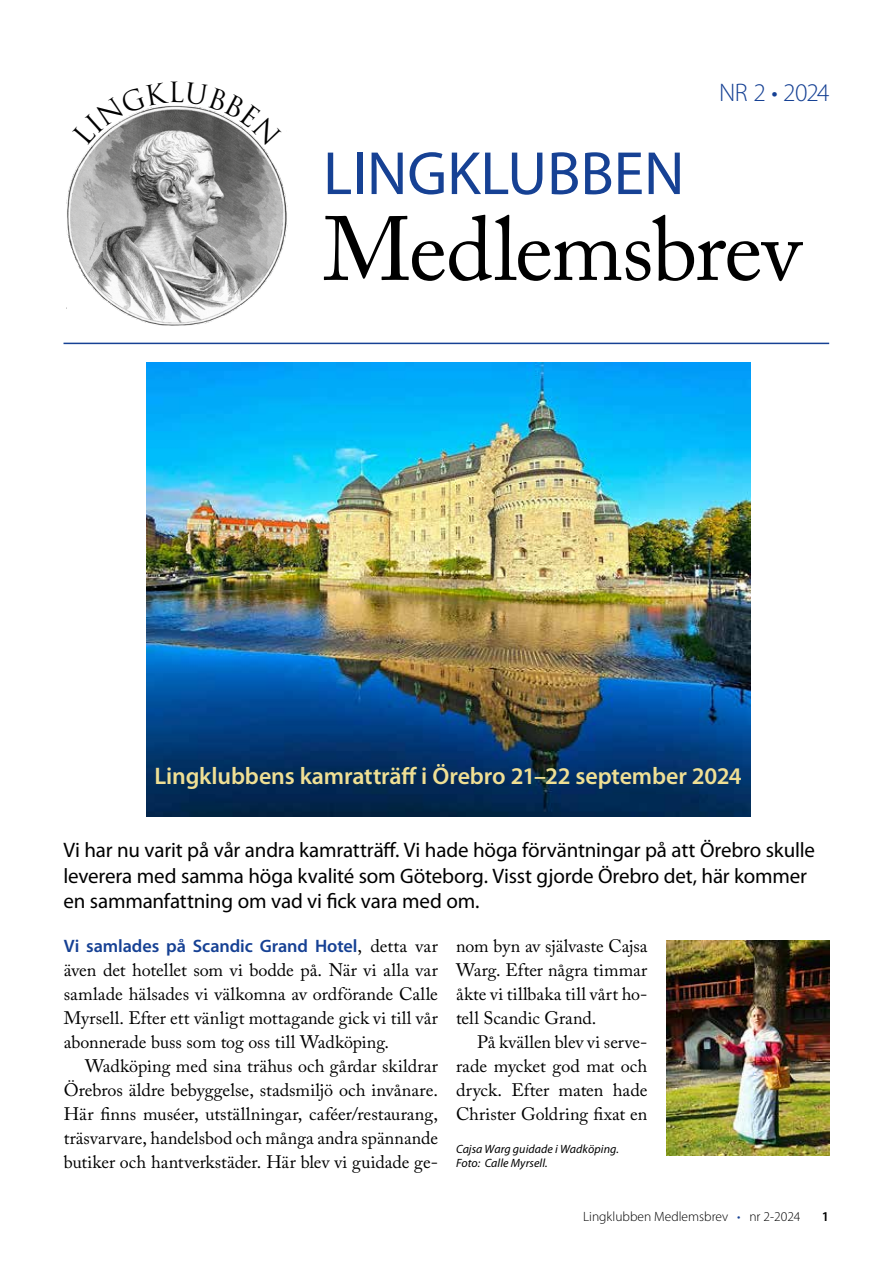
<style>
.page{position:relative;width:893px;height:1263px;background:#fff}
.page>*{position:absolute;margin:0;border:0;box-sizing:border-box;transform-origin:0 0}
.t1{font:90px "Adobe Caslon Pro";letter-spacing:-.02em;color:#000}
.t2{font:61.5px "Myriad Pro";color:#164194}
.t3{font:27.15px "Trajan Pro";color:#000}
.t4{font:300 25.5px "Myriad Pro";letter-spacing:-.035em;color:#164194}
.t5{font:600 24px "Myriad Pro";letter-spacing:-.005em;color:#efdf94}
.t6{font:21px/25.2px "Myriad Pro";letter-spacing:-.005em;color:#000}
.t7{font:18px/24px "Adobe Caslon Pro";color:#000;text-align:justify}
.t8{font:600 18px "Myriad Pro";letter-spacing:-.005em;color:#164194}
.t9{font:300 13.5px "Myriad Pro";color:#000}
.t10{font:600 13.5px "Myriad Pro";color:#000}
.t11{font:italic 12px/14.4px "Myriad Pro";letter-spacing:.005em;color:#000}
.s1{font-family:"Adobe Caslon Pro";font-weight:400;color:#000}
.s2{color:#164194}
</style>
<div class="page">
<img style="left:67px;top:105px;width:220px;height:220px">
<hr style="left:64px;top:343px;width:765px;height:1px;background:#164194">
<img style="left:146px;top:362px;width:604px;height:454px">
<img style="left:666px;top:941px;width:163px;height:215px">
<svg style="left:72px;top:105px;width:97px;height:40px"></svg>
<svg style="left:184px;top:105px;width:98px;height:41px"></svg>
<h3 class="t3" style="left:168px;top:75px;width:18px">L</h3>
<h2 class="t2" style="left:323px;top:140px;width:363px">LINGKLUBBEN</h2>
<h3 class="t4" style="left:719px;top:78px;width:112px">NR 2 • 2024</h3>
<h1 class="t1" style="left:323px;top:196px;width:479px">Medlemsbrev</h1>
<h3 class="t5" style="left:155px;top:762px;width:589px">Lingklubbens kamratträff i Örebro 21–22 september 2024</h3>
<p class="t6" style="left:63px;top:838px;width:753px">Vi har nu varit på vår andra kamratträff. Vi hade höga förväntningar på att Örebro skulle leverera med samma höga kvalité som Göteborg. Visst gjorde Örebro det, här kommer en sammanfattning om vad vi fick vara med om.</p>
<p class="t8" style="left:64px;top:936px;width:376px">Vi samlades på Scandic Grand Hotel<span class="s1">, detta var</span></p>
<p class="t7" style="left:64px;top:958px;width:376px">även det hotellet som vi bodde på. När vi alla var samlade hälsades vi välkomna av ordförande Calle Myrsell. Efter ett vänligt mottagande gick vi till vår abonnerade buss som tog oss till Wadköping.</p>
<p class="t7" style="left:64px;top:1054px;width:376px;text-indent:21px">Wadköping med sina trähus och gårdar skildrar Örebros äldre bebyggelse, stadsmiljö och invånare.<br>Här finns muséer, utställningar, caféer/restaurang, träsvarvare, handelsbod och många andra spännande butiker och hantverkstäder. Här blev vi guidade ge-</p>
<p class="t7" style="left:456px;top:934px;width:193px">nom byn av självaste Cajsa Warg. Efter några timmar åkte vi tillbaka till vårt ho&shy;tell Scandic Grand.</p>
<p class="t7" style="left:456px;top:1030px;width:193px;text-indent:21px">På kvällen blev vi serve&shy;rade mycket god mat och dryck. Efter maten hade Christer Goldring fixat en</p>
<p class="t11" style="left:456px;top:1142px;width:165px">Cajsa Warg guidade i Wadköping.<br>Foto: Calle Myrsell.</p>
<p class="t9" style="left:583px;top:1209px;width:219px">Lingklubben Medlemsbrev <span class="s2">•</span> nr 2-2024</p>
<p class="t10" style="left:822px;top:1209px;width:9px">1</p>
</div>
